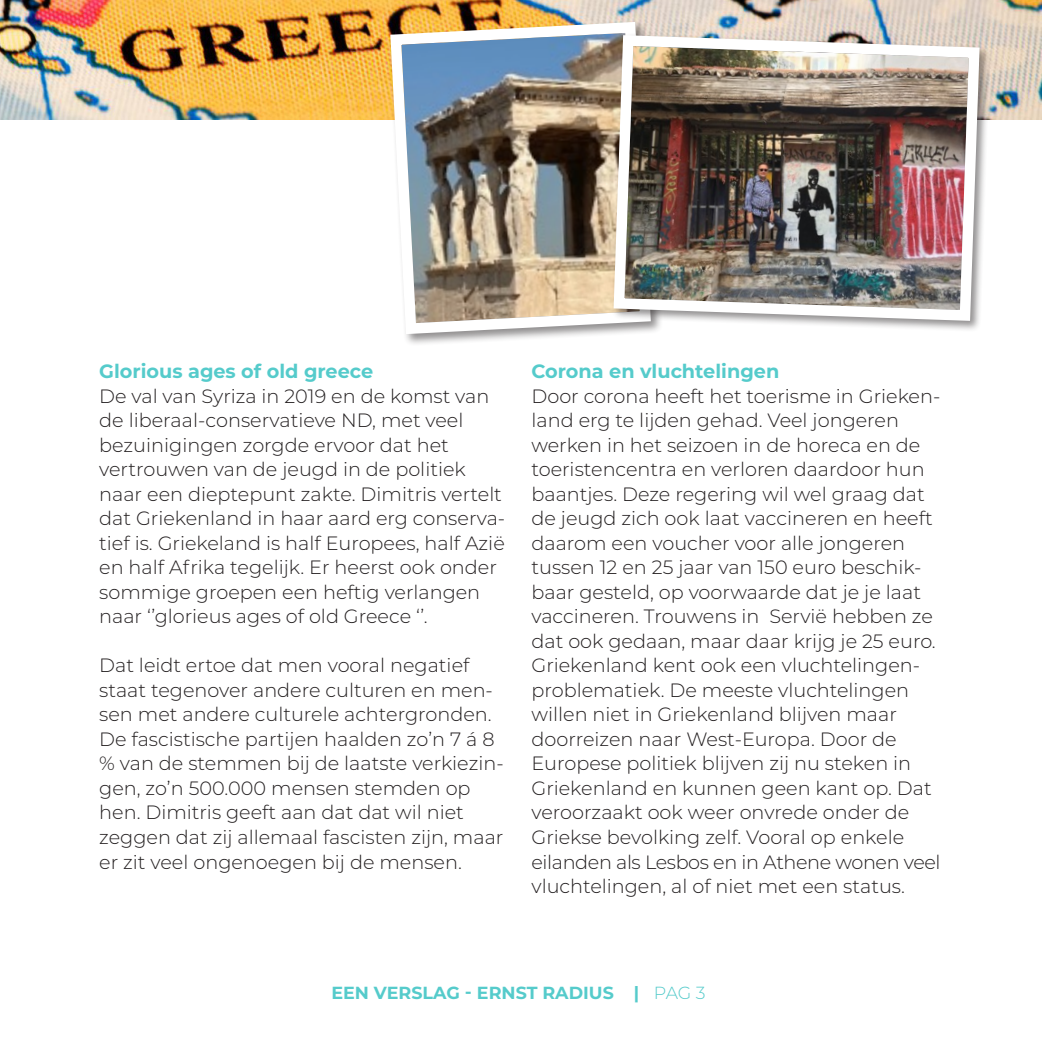
<style>
.page{position:relative;width:1042px;height:1042px;background:#fff}
.page>*{position:absolute;margin:0;border:0;box-sizing:border-box;transform-origin:0 0}
.plat{font:300 19.25px/24.5px "Montserrat";color:#231f20}
.kop{font:700 19.25px "Montserrat";color:#55cbcb}
.t1{font:700 17.5px "Montserrat";color:#55cbcb}
.s1{font-weight:300}
</style>
<div class="page">
<img style="left:0;top:0;width:1042px;height:119px">
<img style="left:385px;top:16px;width:271px;height:324px">
<div style="left:611px;top:33px;width:380px;height:299px;background:#231f20;opacity:.5"></div>
<img style="left:608px;top:30px;width:377px;height:296px">
<p class="kop" style="left:99px;top:358px;width:276px">Glorious ages of old greece</p>
<p class="plat" style="left:99px;top:383px;width:407px">De val van Syriza in 2019 en de komst van de liberaal-conservatieve ND, met veel bezuinigingen zorgde ervoor dat het vertrouwen van de jeugd in de politiek naar een dieptepunt zakte. Dimitris vertelt dat Griekenland in haar aard erg conserva&shy;tief is. Griekeland is half Europees, half Azië en half Afrika tegelijk. Er heerst ook onder sommige groepen een heftig verlangen naar ‘’glorieus ages of old Greece ‘’.</p>
<p class="plat" style="left:99px;top:653px;width:406px">Dat leidt ertoe dat men vooral negatief staat tegenover andere culturen en men&shy;sen met andere culturele achtergronden.<br>De fascistische partijen haalden zo’n 7 á 8 % van de stemmen bij de laatste verkiezin&shy;gen, zo’n 500.000 mensen stemden op hen. Dimitris geeft aan dat dat wil niet zeggen dat zij allemaal fascisten zijn, maar er zit veel ongenoegen bij de mensen.</p>
<p class="kop" style="left:531px;top:358px;width:249px">Corona en vluchtelingen</p>
<p class="plat" style="left:531px;top:383px;width:410px">Door corona heeft het toerisme in Grieken&shy;land erg te lijden gehad. Veel jongeren werken in het seizoen in de horeca en de toeristencentra en verloren daardoor hun baantjes. Deze regering wil wel graag dat de jeugd zich ook laat vaccineren en heeft daarom een voucher voor alle jongeren tussen 12 en 25 jaar van 150 euro beschik&shy;baar gesteld, op voorwaarde dat je je laat vaccineren. Trouwens in Servië hebben ze dat ook gedaan, maar daar krijg je 25 euro.</p>
<p class="plat" style="left:531px;top:653px;width:411px">Griekenland kent ook een vluchtelingen&shy;problematiek. De meeste vluchtelingen willen niet in Griekenland blijven maar doorreizen naar West-Europa. Door de Europese politiek blijven zij nu steken in Griekenland en kunnen geen kant op. Dat veroorzaakt ook weer onvrede onder de Griekse bevolking zelf. Vooral op enkele eilanden als Lesbos en in Athene wonen veel vluchtelingen, al of niet met een status.</p>
<p class="t1" style="left:331px;top:980px;width:376px">EEN VERSLAG - ERNST RADIUS | <span class="s1">PAG 3</span></p>
</div>
